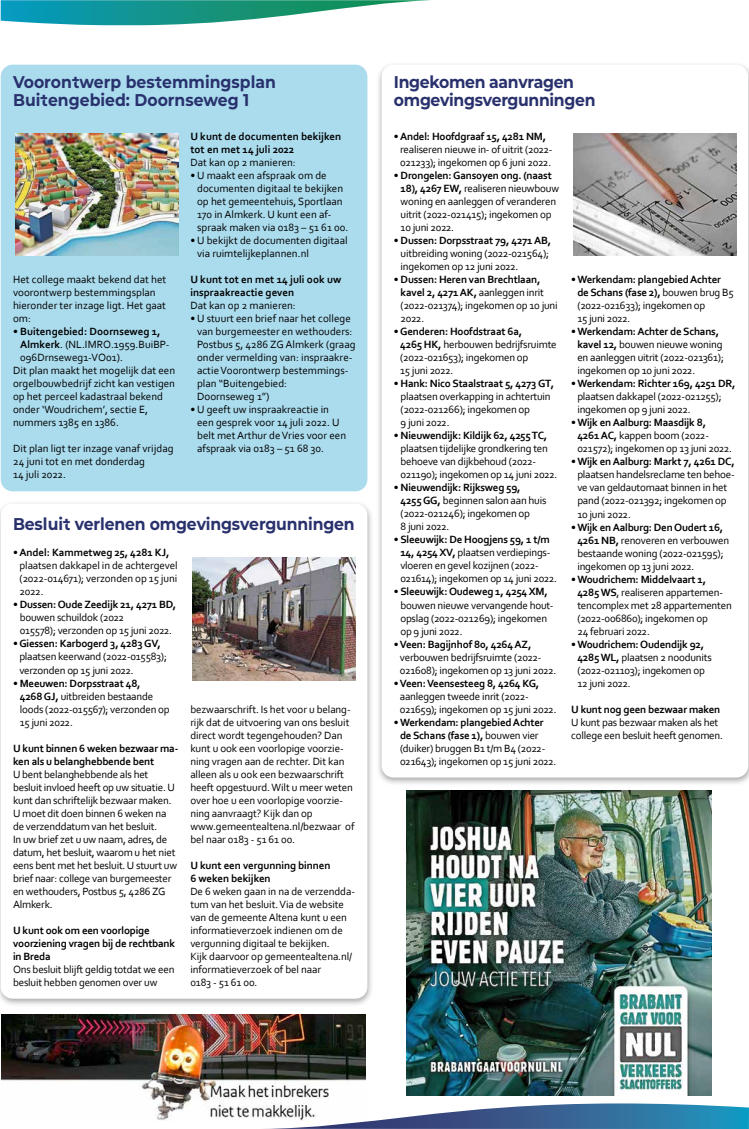
<style>
.page{position:relative;width:749px;height:1129px;background:#fff}
.page>*{position:absolute;margin:0;border:0;box-sizing:border-box;transform-origin:0 0}
.t1{font:700 17px/18px "Mont Altena";letter-spacing:-.01em;color:#29316d}
.t2{font:11px/13px "Corbel";letter-spacing:-.02em;color:#000}
.t3{font:11px/13px "Corbel";color:#000}
.t4{font:700 11px/13px "Corbel";letter-spacing:-.02em;color:#000}
.t5{font:700 11px/13px "Corbel";color:#000}
.s1{font-weight:700}
</style>
<div class="page">
<svg style="left:1px;top:0;width:430px;height:25px"></svg>
<svg style="left:293px;top:1091px;width:455px;height:37px"></svg>
<div style="left:1px;top:65px;width:366px;height:426px;background:#abdcee;border-radius:12px"></div>
<div style="left:376px;top:61px;width:372px;height:725px;background:#000;opacity:.34"></div>
<div style="left:381px;top:65px;width:367px;height:712px;background:#fff;border-radius:12px"></div>
<img style="left:15px;top:133px;width:163px;height:123px">
<img style="left:573px;top:133px;width:163px;height:123px">
<div style="left:0;top:500px;width:374px;height:507px;background:#000;opacity:.34"></div>
<div style="left:1px;top:503px;width:366px;height:495px;background:#fff;border-radius:12px"></div>
<img style="left:192px;top:557px;width:163px;height:123px">
<img style="left:406px;top:790px;width:305px;height:305px">
<img style="left:1px;top:1014px;width:364px;height:105px">
<h1 class="t1" style="left:13px;top:72px;width:264px">Voorontwerp bestemmingsplan<br>Buitengebied: Doornseweg 1</h1>
<p class="t3" style="left:13px;top:273px;width:155px">Het college maakt bekend dat het voorontwerp bestemmingsplan hieronder ter inzage ligt. Het gaat om:</p>
<p class="t5" style="left:13px;top:325px;width:149px">• Buitengebied: Doornseweg 1,</p>
<p class="t3" style="left:20px;top:338px;width:151px"><span class="s1">Almkerk</span>. (NL.IMRO.1959.BuiBP-</p>
<p class="t3" style="left:20px;top:351px;width:104px">096Drnseweg1-VO01).</p>
<p class="t3" style="left:13px;top:364px;width:164px">Dit plan maakt het mogelijk dat een</p>
<p class="t3" style="left:13px;top:377px;width:163px">orgelbouwbedrijf zicht kan vestigen</p>
<p class="t3" style="left:13px;top:390px;width:151px">op het perceel kadastraal bekend</p>
<p class="t3" style="left:13px;top:403px;width:136px">onder ‘Woudrichem’, sectie E,</p>
<p class="t3" style="left:13px;top:416px;width:107px">nummers 1385 en 1386.</p>
<p class="t3" style="left:13px;top:442px;width:162px">Dit plan ligt ter inzage vanaf vrijdag<br>24 juni tot en met donderdag<br>14 juli 2022.</p>
<p class="t5" style="left:190px;top:130px;width:152px">U kunt de documenten bekijken tot en met 14 juli 2022</p>
<p class="t3" style="left:190px;top:156px;width:107px">Dat kan op 2 manieren:</p>
<p class="t3" style="left:197px;top:169px;width:153px;text-indent:-7px">• U maakt een afspraak om de documenten digitaal te bekijken op het gemeentehuis, Sportlaan<br>170 in Almkerk. U kunt een af&shy;spraak maken via 0183 – 51 61 00.</p>
<p class="t3" style="left:197px;top:234px;width:152px;text-indent:-7px">• U bekijkt de documenten digitaal via ruimtelijkeplannen.nl</p>
<p class="t5" style="left:190px;top:273px;width:152px">U kunt tot en met 14 juli ook uw inspraakreactie geven</p>
<p class="t3" style="left:190px;top:299px;width:107px">Dat kan op 2 manieren:</p>
<p class="t3" style="left:197px;top:312px;width:160px;text-indent:-7px">• U stuurt een brief naar het college van burgemeester en wethouders:<br>Postbus 5, 4286 ZG Almkerk (graag onder vermelding van: inspraakre&shy;actie Voorontwerp bestemmings&shy;plan “Buitengebied:<br>Doornseweg 1”)</p>
<p class="t3" style="left:197px;top:403px;width:150px;text-indent:-7px">• U geeft uw inspraakreactie in een gesprek voor 14 juli 2022. U belt met Arthur de Vries voor een afspraak via 0183 – 51 68 30.</p>
<h1 class="t1" style="left:13px;top:514px;width:343px">Besluit verlenen omgevingsvergunningen</h1>
<p class="t4" style="left:13px;top:546px;width:158px">• Andel: Kammetweg 25, 4281 KJ,</p>
<p class="t2" style="left:19px;top:559px;width:160px;text-align:justify">plaatsen dakkapel in de achtergevel (2022-014671); verzonden op 15 juni 2022.</p>
<p class="t4" style="left:13px;top:598px;width:165px">• Dussen: Oude Zeedijk 21, 4271 BD,</p>
<p class="t2" style="left:20px;top:611px;width:154px">bouwen schuildok (2022<br>015578); verzonden op 15 juni 2022.</p>
<p class="t4" style="left:13px;top:637px;width:149px">• Giessen: Karbogerd 3, 4283 GV,</p>
<p class="t2" style="left:19px;top:650px;width:149px">plaatsen keerwand (2022-015583); verzonden op 15 juni 2022.</p>
<p class="t2" style="left:20px;top:676px;width:151px;text-indent:-7px"><span class="s1">• Meeuwen: Dorpsstraat 48,<br>4268 GJ,</span> uitbreiden bestaande loods (2022-015567); verzonden op<br>15 juni 2022.</p>
<p class="t4" style="left:13px;top:741px;width:167px">U kunt binnen 6 weken bezwaar ma&shy;ken als u belanghebbende bent</p>
<p class="t2" style="left:13px;top:767px;width:166px">U bent belanghebbende als het besluit invloed heeft op uw situatie. U kunt dan schriftelijk bezwaar maken.<br>U moet dit doen binnen 6 weken na de verzenddatum van het besluit.<br>In uw brief zet u uw naam, adres, de datum, het besluit, waarom u het niet eens bent met het besluit. U stuurt uw brief naar: college van burgemeester en wethouders, Postbus 5, 4286 ZG<br>Almkerk.</p>
<p class="t4" style="left:13px;top:923px;width:164px">U kunt ook om een voorlopige voorziening vragen bij de rechtbank in Breda</p>
<p class="t2" style="left:13px;top:962px;width:163px">Ons besluit blijft geldig totdat we een besluit hebben genomen over uw</p>
<p class="t2" style="left:190px;top:702px;width:166px">bezwaarschrift. Is het voor u belang&shy;rijk dat de uitvoering van ons besluit direct wordt tegengehouden? Dan kunt u ook een voorlopige voorzie&shy;ning vragen aan de rechter. Dit kan alleen als u ook een bezwaarschrift heeft opgestuurd. Wilt u meer weten over hoe u een voorlopige voorzie&shy;ning aanvraagt? Kijk dan op www.gemeentealtena.nl/bezwaar of bel naar 0183 - 51 61 00.</p>
<p class="t4" style="left:190px;top:858px;width:141px">U kunt een vergunning binnen<br>6 weken bekijken</p>
<p class="t2" style="left:190px;top:884px;width:166px">De 6 weken gaan in na de verzendda&shy;tum van het besluit. Via de website van de gemeente Altena kunt u een informatieverzoek indienen om de vergunning digitaal te bekijken.<br>Kijk daarvoor op gemeentealtena.nl/ informatieverzoek of bel naar<br>0183 - 51 61 00.</p>
<h1 class="t1" style="left:394px;top:72px;width:203px">Ingekomen aanvragen omgevingsvergunningen</h1>
<p class="t4" style="left:394px;top:130px;width:154px">• Andel: Hoofdgraaf 15, 4281 NM,</p>
<p class="t2" style="left:400px;top:143px;width:154px">realiseren nieuwe in- of uitrit (2022-<br>021233); ingekomen op 6 juni 2022.</p>
<p class="t2" style="left:400px;top:169px;width:160px;text-indent:-7px"><span class="s1">• Drongelen: Gansoyen ong. (naast<br>18), 4267 EW,</span> realiseren nieuwbouw woning en aanleggen of veranderen uitrit (2022-021415); ingekomen op<br>10 juni 2022.</p>
<p class="t4" style="left:394px;top:234px;width:159px">• Dussen: Dorpsstraat 79, 4271 AB,</p>
<p class="t2" style="left:400px;top:247px;width:150px">uitbreiding woning (2022-021564); ingekomen op 12 juni 2022.</p>
<p class="t2" style="left:400px;top:273px;width:158px;text-indent:-7px"><span class="s1">• Dussen: Heren van Brechtlaan, kavel 2, 4271 AK,</span> aanleggen inrit (2022-021374); ingekomen op 10 juni<br>2022.</p>
<p class="t2" style="left:400px;top:325px;width:158px;text-indent:-6px"><span class="s1">• Genderen: Hoofdstraat 6a,<br>4265 HK,</span> herbouwen bedrijfsruimte (2022-021653); ingekomen op<br>15 juni 2022.</p>
<p class="t4" style="left:394px;top:377px;width:162px">• Hank: Nico Staalstraat 5, 4273 GT,</p>
<p class="t2" style="left:400px;top:390px;width:152px">plaatsen overkapping in achtertuin (2022-021266); ingekomen op<br>9 juni 2022.</p>
<p class="t4" style="left:394px;top:429px;width:155px">• Nieuwendijk: Kildijk 62, 4255 TC,</p>
<p class="t2" style="left:400px;top:442px;width:158px">plaatsen tijdelijke grondkering ten behoeve van dijkbehoud (2022-<br>021190); ingekomen op 14 juni 2022.</p>
<p class="t2" style="left:400px;top:481px;width:147px;text-indent:-7px"><span class="s1">• Nieuwendijk: Rijksweg 59,<br>4255 GG,</span> beginnen salon aan huis (2022-021246); ingekomen op<br>8 juni 2022.</p>
<p class="t2" style="left:400px;top:533px;width:158px;text-indent:-6px"><span class="s1">• Sleeuwijk: De Hoogjens 59, 1 t/m 14, 4254 XV,</span> plaatsen verdiepings&shy;vloeren en gevel kozijnen (2022- 021614); ingekomen op 14 juni 2022.</p>
<p class="t4" style="left:394px;top:585px;width:155px">• Sleeuwijk: Oudeweg 1, 4254 XM,</p>
<p class="t2" style="left:400px;top:598px;width:153px">bouwen nieuwe vervangende hout&shy;opslag (2022-021269); ingekomen op 9 juni 2022.</p>
<p class="t4" style="left:394px;top:637px;width:139px">• Veen: Bagijnhof 80, 4264 AZ,</p>
<p class="t2" style="left:400px;top:650px;width:158px">verbouwen bedrijfsruimte (2022-<br>021608); ingekomen op 13 juni 2022.</p>
<p class="t4" style="left:394px;top:676px;width:147px">• Veen: Veensesteeg 8, 4264 KG,</p>
<p class="t2" style="left:400px;top:689px;width:158px">aanleggen tweede inrit (2022-<br>021659); ingekomen op 15 juni 2022.</p>
<p class="t2" style="left:400px;top:715px;width:158px;text-indent:-6px"><span class="s1">• Werkendam: plangebied Achter de Schans (fase 1),</span> bouwen vier (duiker) bruggen B1 t/m B4 (2022-<br>021643); ingekomen op 15 juni 2022.</p>
<p class="t2" style="left:577px;top:273px;width:158px;text-indent:-6px"><span class="s1">• Werkendam: plangebied Achter de Schans (fase 2),</span> bouwen brug B5 (2022-021633); ingekomen op<br>15 juni 2022.</p>
<p class="t2" style="left:577px;top:325px;width:148px;text-indent:-6px"><span class="s1">• Werkendam: Achter de Schans, kavel 12,</span> bouwen nieuwe woning en aanleggen uitrit (2022-021361); ingekomen op 10 juni 2022.</p>
<p class="t4" style="left:571px;top:377px;width:166px">• Werkendam: Richter 169, 4251 DR,</p>
<p class="t2" style="left:577px;top:390px;width:146px">plaatsen dakkapel (2022-021255); ingekomen op 9 juni 2022.</p>
<p class="t2" style="left:577px;top:416px;width:156px;text-indent:-6px"><span class="s1">• Wijk en Aalburg: Maasdijk 8,<br>4261 AC,</span> kappen boom (2022-<br>021572); ingekomen op 13 juni 2022.</p>
<p class="t4" style="left:571px;top:455px;width:165px">• Wijk en Aalburg: Markt 7, 4261 DC,</p>
<p class="t2" style="left:577px;top:468px;width:159px">plaatsen handelsreclame ten behoe&shy;ve van geldautomaat binnen in het pand (2022-021392; ingekomen op<br>10 juni 2022.</p>
<p class="t2" style="left:577px;top:520px;width:153px;text-indent:-6px"><span class="s1">• Wijk en Aalburg: Den Oudert 16,<br>4261 NB,</span> renoveren en verbouwen bestaande woning (2022-021595); ingekomen op 13 juni 2022.</p>
<p class="t2" style="left:577px;top:572px;width:156px;text-indent:-6px"><span class="s1">• Woudrichem: Middelvaart 1,<br>4285 WS</span>, realiseren appartemen&shy;tencomplex met 28 appartementen (2022-006860); ingekomen op<br>24 februari 2022.</p>
<p class="t2" style="left:577px;top:637px;width:136px;text-indent:-6px"><span class="s1">• Woudrichem: Oudendijk 92,<br>4285 WL,</span> plaatsen 2 noodunits (2022-021103); ingekomen op<br>12 juni 2022.</p>
<p class="t4" style="left:571px;top:702px;width:151px">U kunt nog geen bezwaar maken</p>
<p class="t2" style="left:571px;top:715px;width:153px">U kunt pas bezwaar maken als het college een besluit heeft genomen.</p>
</div>
